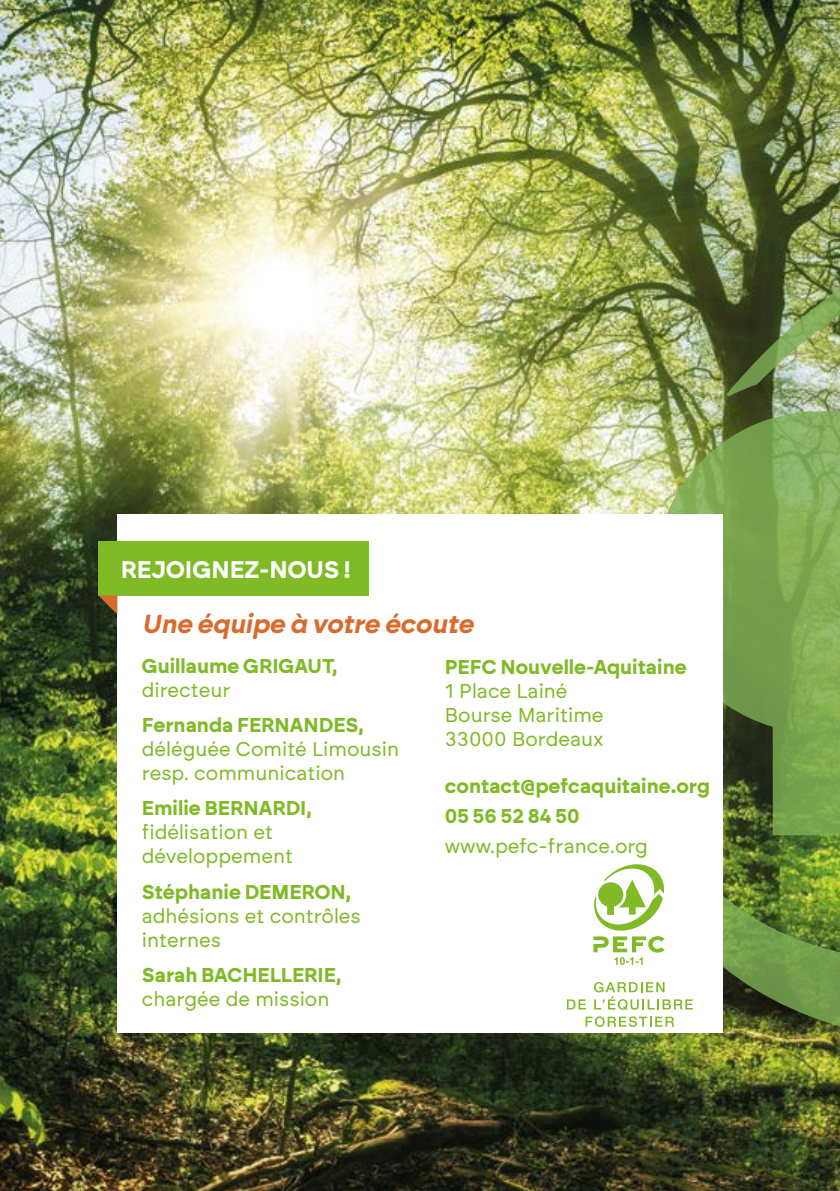
<style>
.page{position:relative;width:840px;height:1191px;background:#fff}
.page>*{position:absolute;margin:0;border:0;box-sizing:border-box;transform-origin:0 0}
.t1{font:italic 700 26px "Brockmann";color:#da6b2f}
.t2{font:700 24px "Brockmann";color:#fff}
.t3{font:20px/24px "Brockmann";color:#80ba27}
.t4{font:700 20px/30px "Brockmann";color:#80ba27}
</style>
<div class="page">
<img style="left:0;top:0;width:839px;height:1191px">
<img style="left:655px;top:411px;width:71px;height:151px">
<img style="left:726px;top:176px;width:113px;height:386px">
<img style="left:585px;top:562px;width:254px;height:479px">
<div style="left:117px;top:514px;width:605px;height:519px;background:#fff"></div>
<svg style="left:593px;top:936px;width:71px;height:29px"></svg>
<svg style="left:594px;top:864px;width:71px;height:66px"></svg>
<svg style="left:566px;top:999px;width:19px;height:10px"></svg>
<svg style="left:594px;top:982px;width:98px;height:28px"></svg>
<svg style="left:585px;top:1016px;width:88px;height:11px"></svg>
<div style="left:98px;top:541px;width:270px;height:54px;background:#80ba27"></div>
<svg style="left:98px;top:595px;width:19px;height:19px"></svg>
<p class="t2" style="left:121px;top:555px;width:231px">REJOIGNEZ-NOUS !</p>
<h1 class="t1" style="left:142px;top:608px;width:333px">Une équipe à votre écoute</h1>
<p class="t4" style="left:142px;top:650px;width:197px">Guillaume GRIGAUT,</p>
<p class="t3" style="left:142px;top:677px;width:90px">directeur</p>
<p class="t4" style="left:142px;top:710px;width:223px">Fernanda FERNANDES,</p>
<p class="t3" style="left:142px;top:736px;width:258px">déléguée Comité Limousin resp. communication</p>
<p class="t4" style="left:142px;top:793px;width:171px">Emilie BERNARDI,</p>
<p class="t3" style="left:142px;top:820px;width:153px">fidélisation et développement</p>
<p class="t4" style="left:142px;top:876px;width:210px">Stéphanie DEMERON,</p>
<p class="t3" style="left:142px;top:903px;width:220px">adhésions et contrôles internes</p>
<p class="t4" style="left:142px;top:960px;width:200px">Sarah BACHELLERIE,</p>
<p class="t3" style="left:142px;top:986px;width:189px">chargée de mission</p>
<p class="t4" style="left:444px;top:651px;width:243px">PEFC Nouvelle-Aquitaine</p>
<p class="t3" style="left:444px;top:678px;width:160px">1 Place Lainé<br>Bourse Maritime<br>33000 Bordeaux</p>
<p class="t4" style="left:444px;top:770px;width:266px">contact@pefcaquitaine.org<br>05 56 52 84 50</p>
<p class="t3" style="left:444px;top:833px;width:204px">www.pefc-france.org</p>
</div>
